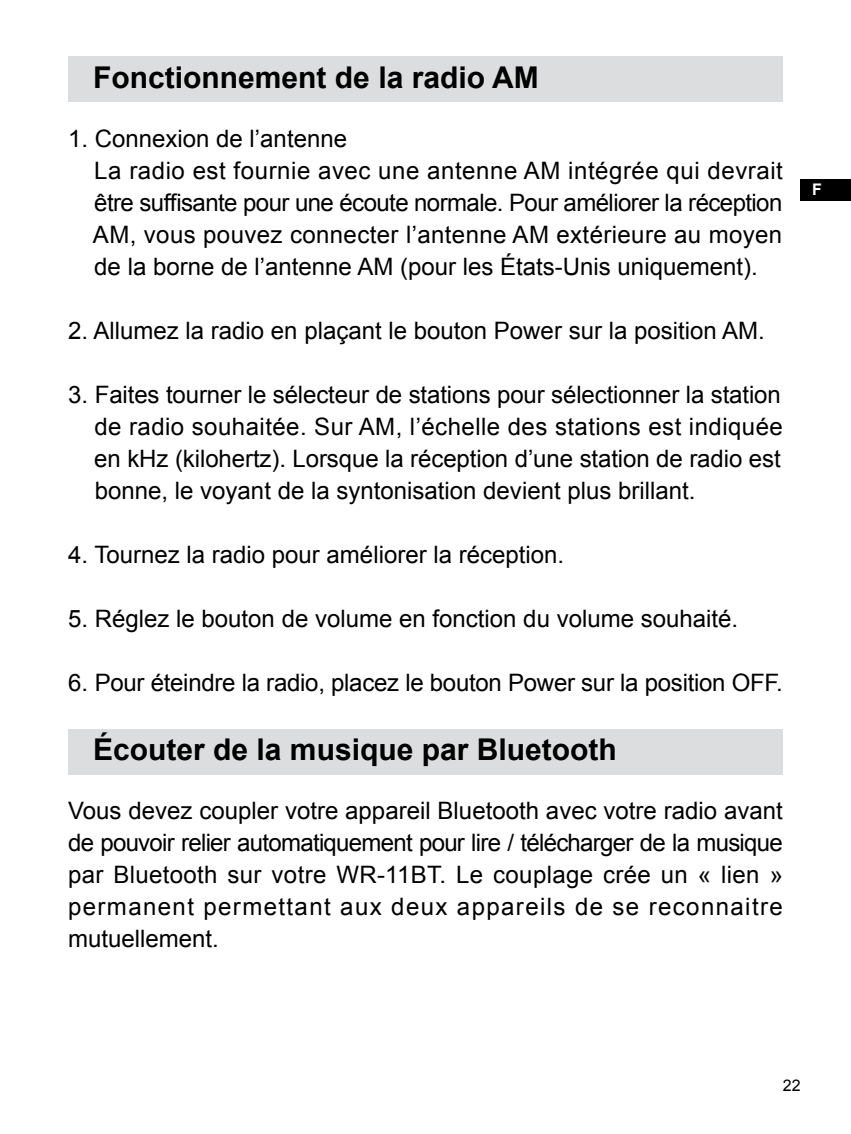
<style>
.page{position:relative;width:851px;height:1134px;background:#fff}
.page>*{position:absolute;margin:0;border:0;box-sizing:border-box;transform-origin:0 0}
.t1{font:700 30px "Arial";color:#000}
.t2{font:24px/32px "Arial";color:#000;text-align:justify}
.t3{font:16px "Arial";color:#000}
.t4{font:700 16px "Arial";color:#fff}
</style>
<div class="page">
<div style="left:800px;top:179px;width:50px;height:22px;background:#000"></div>
<div style="left:68px;top:57px;width:714px;height:45px;background:#dcddde"></div>
<div style="left:68px;top:729px;width:714px;height:45px;background:#dcddde"></div>
<p class="t1" style="left:93px;top:58px;width:447px">Fonctionnement de la radio AM</p>
<p class="t2" style="left:93px;top:123px;width:691px;text-align:left;text-indent:-25px">1 . Connexion de l’antenne<br>La radio est fournie avec une antenne AM intégrée qui devrait être suffisante pour une écoute normale. Pour améliorer la réception AM, vous pouvez connecter l’antenne AM extérieure au moyen de la borne de l’antenne AM (pour les États-Unis uniquement).</p>
<p class="t2" style="left:68px;top:315px;width:698px">2. Allumez la radio en plaçant le bouton Power sur la position AM.</p>
<p class="t2" style="left:94px;top:379px;width:690px;text-indent:-26px">3. Faites tourner le sélecteur de stations pour sélectionner la station de radio souhaitée. Sur AM, l’échelle des stations est indiquée en kHz (kilohertz). Lorsque la réception d’une station de radio est bonne, le voyant de la syntonisation devient plus brillant.</p>
<p class="t2" style="left:68px;top:539px;width:497px">4. Tournez la radio pour améliorer la réception.</p>
<p class="t2" style="left:68px;top:603px;width:671px">5. Réglez le bouton de volume en fonction du volume souhaité.</p>
<p class="t2" style="left:68px;top:667px;width:716px">6. Pour éteindre la radio, placez le bouton Power sur la position OFF.</p>
<p class="t1" style="left:93px;top:730px;width:525px">Écouter de la musique par Bluetooth</p>
<p class="t2" style="left:68px;top:795px;width:716px">Vous devez coupler votre appareil Bluetooth avec votre radio avant de pouvoir relier automatiquement pour lire / télécharger de la musique par Bluetooth sur votre WR-11 BT. Le couplage crée un « lien » permanent permettant aux deux appareils de se reconnaitre mutuellement.</p>
<p class="t4" style="left:811px;top:179px;width:11px">F</p>
<p class="t3" style="left:782px;top:1075px;width:19px">22</p>
</div>
